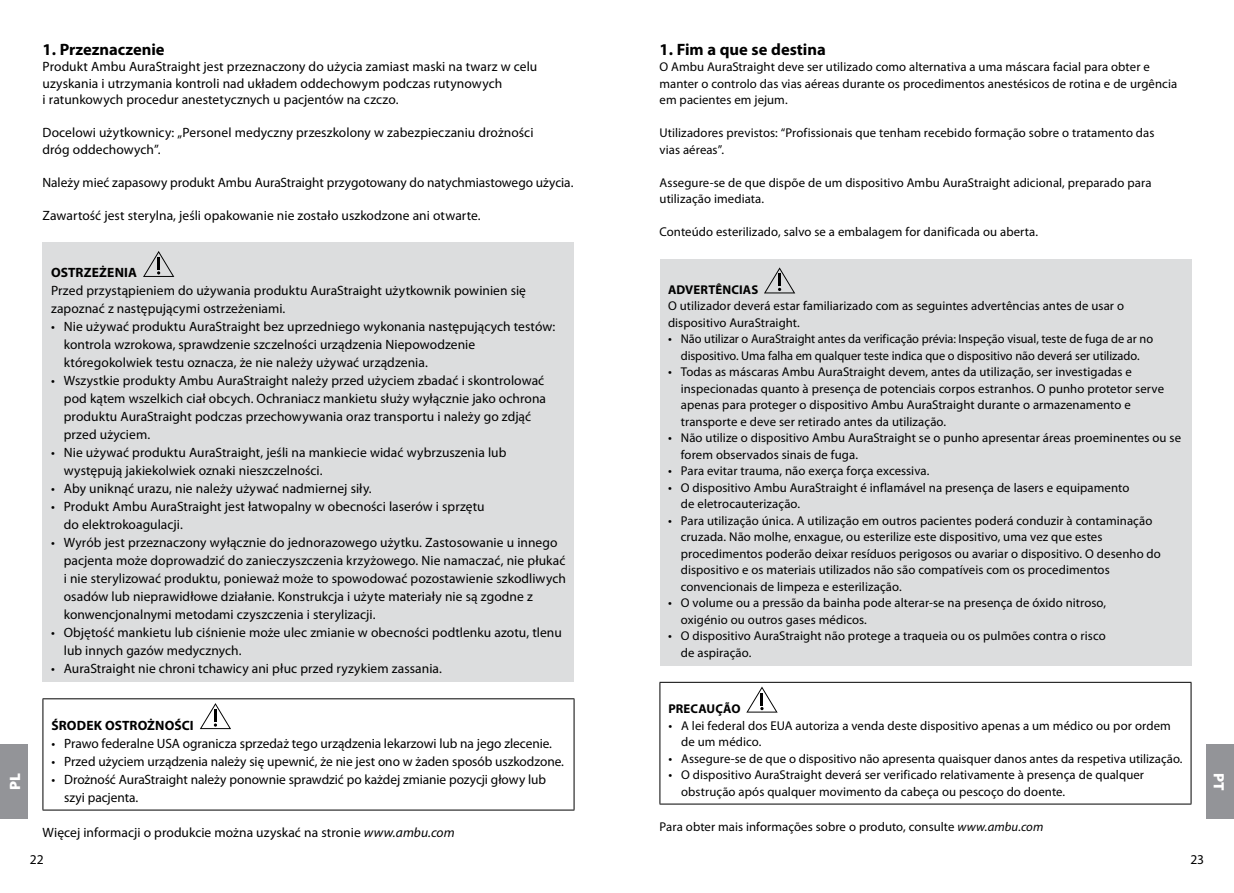
<style>
.page{position:relative;width:1234px;height:893px;background:#fff}
.page>*{position:absolute;margin:0;border:0;box-sizing:border-box;transform-origin:0 0}
.t1{font:700 16.5px "Myriad Pro";color:#000}
.t2{font:900 15px "Myriad Pro";color:#fff}
.t3{font:13.5px/18px "Myriad Pro";letter-spacing:.005em;color:#000}
.t4{font:700 13.5px "Myriad Pro";letter-spacing:.005em;color:#000}
.t5{font:12.75px/16.5px "Myriad Pro";letter-spacing:.005em;color:#000}
.t6{font:700 12.75px "Myriad Pro";letter-spacing:.01em;color:#000}
.s1{font-size:13.5px}
.s2{font-style:italic}
</style>
<div class="page">
<div style="left:1205px;top:744px;width:28px;height:75px;background:#939498"></div>
<div style="left:0;top:744px;width:28px;height:75px;background:#939498"></div>
<div style="left:43px;top:242px;width:531px;height:440px;background:#dcddde"></div>
<svg style="left:143px;top:251px;width:31px;height:26px"></svg>
<hr style="left:43px;top:698px;width:531px;height:1px;background:#000">
<hr style="left:43px;top:699px;width:1px;height:111px;background:#000">
<hr style="left:573px;top:699px;width:1px;height:111px;background:#000">
<hr style="left:43px;top:810px;width:531px;height:1px;background:#000">
<svg style="left:200px;top:703px;width:31px;height:26px"></svg>
<div style="left:659px;top:259px;width:532px;height:406px;background:#dcddde"></div>
<svg style="left:764px;top:267px;width:31px;height:26px"></svg>
<hr style="left:659px;top:682px;width:532px;height:1px;background:#000">
<hr style="left:659px;top:683px;width:1px;height:121px;background:#000">
<hr style="left:1190px;top:683px;width:1px;height:121px;background:#000">
<hr style="left:659px;top:804px;width:532px;height:1px;background:#000">
<svg style="left:746px;top:687px;width:31px;height:26px"></svg>
<p class="t1" style="left:43px;top:39px;width:124px">1. Przeznaczenie</p>
<p class="t3" style="left:43px;top:58px;width:496px;line-height:16.5px">Produkt Ambu AuraStraight jest przeznaczony do użycia zamiast maski na twarz w celu uzyskania i utrzymania kontroli nad układem oddechowym podczas rutynowych<br>i ratunkowych procedur anestetycznych u pacjentów na czczo.</p>
<p class="t3" style="left:43px;top:124px;width:492px;line-height:16.5px">Docelowi użytkownicy: „Personel medyczny przeszkolony w zabezpieczaniu drożności dróg oddechowych”.</p>
<p class="t3" style="left:43px;top:173px;width:532px">Należy mieć zapasowy produkt Ambu AuraStraight przygotowany do natychmiastowego użycia.</p>
<p class="t3" style="left:43px;top:206px;width:439px">Zawartość jest sterylna, jeśli opakowanie nie zostało uszkodzone ani otwarte.</p>
<p class="t1" style="left:659px;top:39px;width:168px">1. Fim a que se destina</p>
<p class="t5" style="left:659px;top:59px;width:519px">O Ambu AuraStraight deve ser utilizado como alternativa a uma máscara facial para obter e manter o controlo das vias aéreas durante os procedimentos anestésicos de rotina e de urgência em pacientes em jejum.</p>
<p class="t5" style="left:659px;top:125px;width:496px">Utilizadores previstos: “Profissionais que tenham recebido formação sobre o tratamento das vias aéreas”.</p>
<p class="t5" style="left:659px;top:174px;width:493px">Assegure-se de que dispõe de um dispositivo Ambu AuraStraight adicional, preparado para utilização imediata.</p>
<p class="t5" style="left:659px;top:224px;width:380px">Conteúdo esterilizado, salvo se a embalagem for danificada ou aberta.</p>
<p class="t4" style="left:51px;top:264px;width:87px">OSTRZEŻENIA</p>
<p class="t3" style="left:51px;top:282px;width:476px">Przed przystąpieniem do używania produktu AuraStraight użytkownik powinien się zapoznać z następującymi ostrzeżeniami.</p>
<p class="t3" style="left:64px;top:318px;width:493px;text-indent:-13px">• Nie używać produktu AuraStraight bez uprzedniego wykonania następujących testów: kontrola wzrokowa, sprawdzenie szczelności urządzenia Niepowodzenie któregokolwiek testu oznacza, że nie należy używać urządzenia.</p>
<p class="t3" style="left:64px;top:372px;width:483px;text-indent:-13px">• Wszystkie produkty Ambu AuraStraight należy przed użyciem zbadać i skontrolować pod kątem wszelkich ciał obcych. Ochraniacz mankietu służy wyłącznie jako ochrona produktu AuraStraight podczas przechowywania oraz transportu i należy go zdjąć przed użyciem.</p>
<p class="t3" style="left:64px;top:444px;width:444px;text-indent:-13px">• Nie używać produktu AuraStraight, jeśli na mankiecie widać wybrzuszenia lub występują jakiekolwiek oznaki nieszczelności.</p>
<p class="t3" style="left:51px;top:480px;width:322px">• Aby uniknąć urazu, nie należy używać nadmiernej siły.</p>
<p class="t3" style="left:64px;top:498px;width:422px;text-indent:-13px">• Produkt Ambu AuraStraight jest łatwopalny w obecności laserów i sprzętu do elektrokoagulacji.</p>
<p class="t3" style="left:64px;top:534px;width:503px;text-indent:-13px">• Wyrób jest przeznaczony wyłącznie do jednorazowego użytku. Zastosowanie u innego pacjenta może doprowadzić do zanieczyszczenia krzyżowego. Nie namaczać, nie płukać i nie sterylizować produktu, ponieważ może to spowodować pozostawienie szkodliwych osadów lub nieprawidłowe działanie. Konstrukcja i użyte materiały nie są zgodne z konwencjonalnymi metodami czyszczenia i sterylizacji.</p>
<p class="t3" style="left:64px;top:624px;width:499px;text-indent:-13px">• Objętość mankietu lub ciśnienie może ulec zmianie w obecności podtlenku azotu, tlenu lub innych gazów medycznych.</p>
<p class="t3" style="left:51px;top:660px;width:392px">• AuraStraight nie chroni tchawicy ani płuc przed ryzykiem zassania.</p>
<p class="t6" style="left:668px;top:281px;width:92px">ADVERTÊNCIAS</p>
<p class="t5" style="left:668px;top:298px;width:457px">O utilizador deverá estar familiarizado com as seguintes advertências antes de usar o dispositivo AuraStraight.</p>
<p class="t5" style="left:668px;top:331px;width:486px;text-align:center"><span class="s1">•</span> Não utilizar o AuraStraight antes da verificação prévia: Inspeção visual, teste de fuga de ar no dispositivo. Uma falha em qualquer teste indica que o dispositivo não deverá ser utilizado.</p>
<p class="t5" style="left:680px;top:364px;width:484px;text-indent:-13px"><span class="s1">•</span> Todas as máscaras Ambu AuraStraight devem, antes da utilização, ser investigadas e inspecionadas quanto à presença de potenciais corpos estranhos. O punho protetor serve apenas para proteger o dispositivo Ambu AuraStraight durante o armazenamento e transporte e deve ser retirado antes da utilização.</p>
<p class="t5" style="left:680px;top:430px;width:501px;text-indent:-13px"><span class="s1">•</span> Não utilize o dispositivo Ambu AuraStraight se o punho apresentar áreas proeminentes ou se forem observados sinais de fuga.</p>
<p class="t5" style="left:668px;top:463px;width:263px"><span class="s1">•</span> Para evitar trauma, não exerça força excessiva.</p>
<p class="t5" style="left:680px;top:479px;width:450px;text-indent:-13px"><span class="s1">•</span> O dispositivo Ambu AuraStraight é inflamável na presença de lasers e equipamento de eletrocauterização.</p>
<p class="t5" style="left:680px;top:512px;width:481px;text-indent:-13px"><span class="s1">•</span> Para utilização única. A utilização em outros pacientes poderá conduzir à contaminação cruzada. Não molhe, enxague, ou esterilize este dispositivo, uma vez que estes procedimentos poderão deixar resíduos perigosos ou avariar o dispositivo. O desenho do dispositivo e os materiais utilizados não são compatíveis com os procedimentos convencionais de limpeza e esterilização.</p>
<p class="t5" style="left:680px;top:595px;width:427px;text-indent:-13px"><span class="s1">•</span> O volume ou a pressão da bainha pode alterar-se na presença de óxido nitroso, oxigénio ou outros gases médicos.</p>
<p class="t5" style="left:680px;top:628px;width:426px;text-indent:-13px"><span class="s1">•</span> O dispositivo AuraStraight não protege a traqueia ou os pulmões contra o risco de aspiração.</p>
<p class="t2" style="left:6px;top:790px;width:18px;rotate:-90deg">PL</p>
<p class="t4" style="left:51px;top:716px;width:144px">ŚRODEK OSTROŻNOŚCI</p>
<p class="t3" style="left:51px;top:734px;width:502px">• Prawo federalne USA ogranicza sprzedaż tego urządzenia lekarzowi lub na jego zlecenie.</p>
<p class="t3" style="left:51px;top:752px;width:514px">• Przed użyciem urządzenia należy się upewnić, że nie jest ono w żaden sposób uszkodzone.</p>
<p class="t3" style="left:64px;top:770px;width:483px;text-indent:-13px">• Drożność AuraStraight należy ponownie sprawdzić po każdej zmianie pozycji głowy lub szyi pacjenta.</p>
<p class="t3" style="left:43px;top:824px;width:413px">Więcej informacji o produkcie można uzyskać na stronie <span class="s2">www.ambu.com</span></p>
<p class="t6" style="left:668px;top:700px;width:74px">PRECAUÇÃO</p>
<p class="t5" style="left:681px;top:717px;width:491px;text-indent:-13px"><span class="s1">•</span> A lei federal dos EUA autoriza a venda deste dispositivo apenas a um médico ou por ordem de um médico.</p>
<p class="t5" style="left:668px;top:750px;width:515px"><span class="s1">•</span> Assegure-se de que o dispositivo não apresenta quaisquer danos antes da respetiva utilização.</p>
<p class="t5" style="left:681px;top:766px;width:464px;text-indent:-13px"><span class="s1">•</span> O dispositivo AuraStraight deverá ser verificado relativamente à presença de qualquer obstrução após qualquer movimento da cabeça ou pescoço do doente.</p>
<p class="t5" style="left:659px;top:819px;width:385px">Para obter mais informações sobre o produto, consulte <span class="s2">www.ambu.com</span></p>
<p class="t3" style="left:30px;top:850px;width:15px">22</p>
<p class="t3" style="left:1189px;top:850px;width:15px">23</p>
<p class="t2" style="left:1227px;top:773px;width:19px;rotate:90deg">PT</p>
</div>
